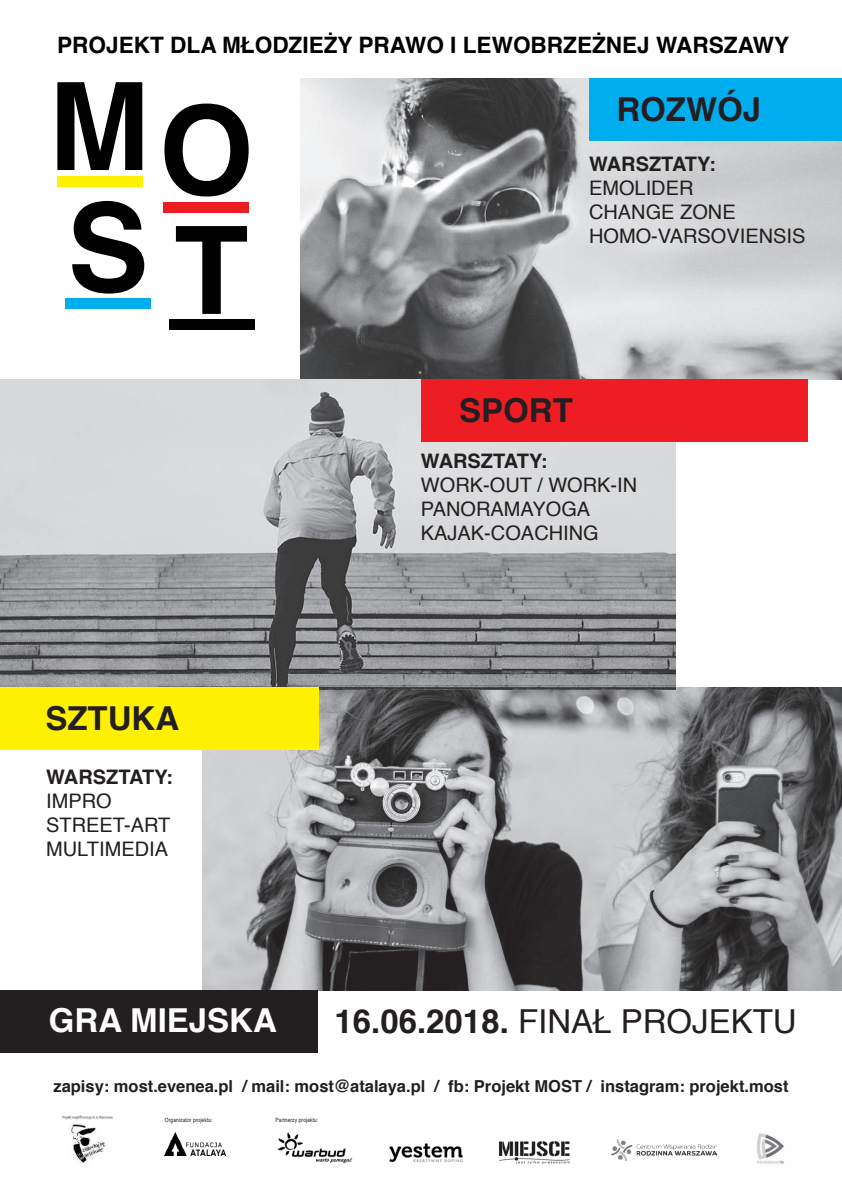
<style>
.page{position:relative;width:842px;height:1191px;background:#fff}
.page>*{position:absolute;margin:0;border:0;box-sizing:border-box;transform-origin:0 0}
.t1{font:700 122px/120.5px "Helvetica";color:#010101}
.t2{font:33px "Helvetica";color:#231f20}
.t3{font:700 33px "Helvetica";color:#231f20}
.t4{font:700 33px "Helvetica";color:#fff}
.t5{font:700 22.6px "Helvetica";color:#010101}
.t6{font:20px/24px "Helvetica";color:#231f20}
.t7{font:700 20px "Helvetica";color:#231f20}
.t8{font:700 16.5px "Helvetica";color:#231f20}
.t9{font:5.8px "Helvetica";letter-spacing:.02em;color:#231f20;scale:.84 1}
.s1{font-weight:700}
</style>
<div class="page">
<img style="left:300px;top:78px;width:542px;height:301px">
<img style="left:203px;top:687px;width:639px;height:303px">
<img style="left:0;top:379px;width:676px;height:310px">
<div style="left:57px;top:176px;width:86px;height:10px;background:#fff101"></div>
<div style="left:163px;top:202px;width:85px;height:11px;background:#ee1d23"></div>
<div style="left:169px;top:319px;width:86px;height:10px;background:#010101"></div>
<div style="left:65px;top:299px;width:86px;height:10px;background:#00aeef"></div>
<div style="left:0;top:687px;width:318px;height:63px;background:#fff101"></div>
<div style="left:421px;top:379px;width:386px;height:63px;background:#ee1d23"></div>
<div style="left:589px;top:78px;width:253px;height:63px;background:#00aeef"></div>
<div style="left:0;top:990px;width:318px;height:63px;background:#231f20"></div>
<img style="left:164px;top:1132px;width:62px;height:23px">
<img style="left:277px;top:1132px;width:76px;height:32px">
<img style="left:62px;top:1115px;width:51px;height:48px">
<img style="left:389px;top:1143px;width:74px;height:20px">
<img style="left:757px;top:1133px;width:27px;height:31px">
<img style="left:611px;top:1139px;width:105px;height:21px">
<img style="left:499px;top:1141px;width:71px;height:24px">
<p class="t5" style="left:57px;top:27px;width:733px">PROJEKT DLA MŁODZIEŻY PRAWO I LEWOBRZEŻNEJ WARSZAWY</p>
<h1 class="t1" style="left:48px;top:80px;width:206px">MO<br>ST</h1>
<h2 class="t3" style="left:616px;top:83px;width:146px">ROZWÓJ</h2>
<p class="t7" style="left:589px;top:148px;width:128px">WARSZTATY:</p>
<p class="t6" style="left:589px;top:177px;width:218px">EMOLIDER<br>CHANGE ZONE<br>HOMO-VARSOVIENSIS</p>
<h2 class="t3" style="left:459px;top:384px;width:115px">SPORT</h2>
<p class="t7" style="left:421px;top:445px;width:128px">WARSZTATY:</p>
<p class="t6" style="left:421px;top:474px;width:218px">WORK-OUT / WORK-IN<br>PANORAMAYOGA<br>KAJAK-COACHING</p>
<h2 class="t3" style="left:45px;top:692px;width:135px">SZTUKA</h2>
<p class="t7" style="left:46px;top:760px;width:128px">WARSZTATY:</p>
<p class="t6" style="left:46px;top:789px;width:126px">IMPRO<br>STREET-ART<br>MULTIMEDIA</p>
<h2 class="t4" style="left:49px;top:994px;width:229px">GRA MIEJSKA</h2>
<h2 class="t2" style="left:334px;top:996px;width:464px"><span class="s1">16.06.2018.</span> FINAŁ PROJEKTU</h2>
<p class="t8" style="left:53px;top:1073px;width:736px">zapisy: most.evenea.pl / mail: most@atalaya.pl / fb: Projekt MOST / instagram: projekt.most</p>
<p class="t9" style="left:165px;top:1115px;width:58px">Organizator projektu:</p>
<p class="t9" style="left:276px;top:1115px;width:53px">Partnerzy projektu:</p>
</div>
